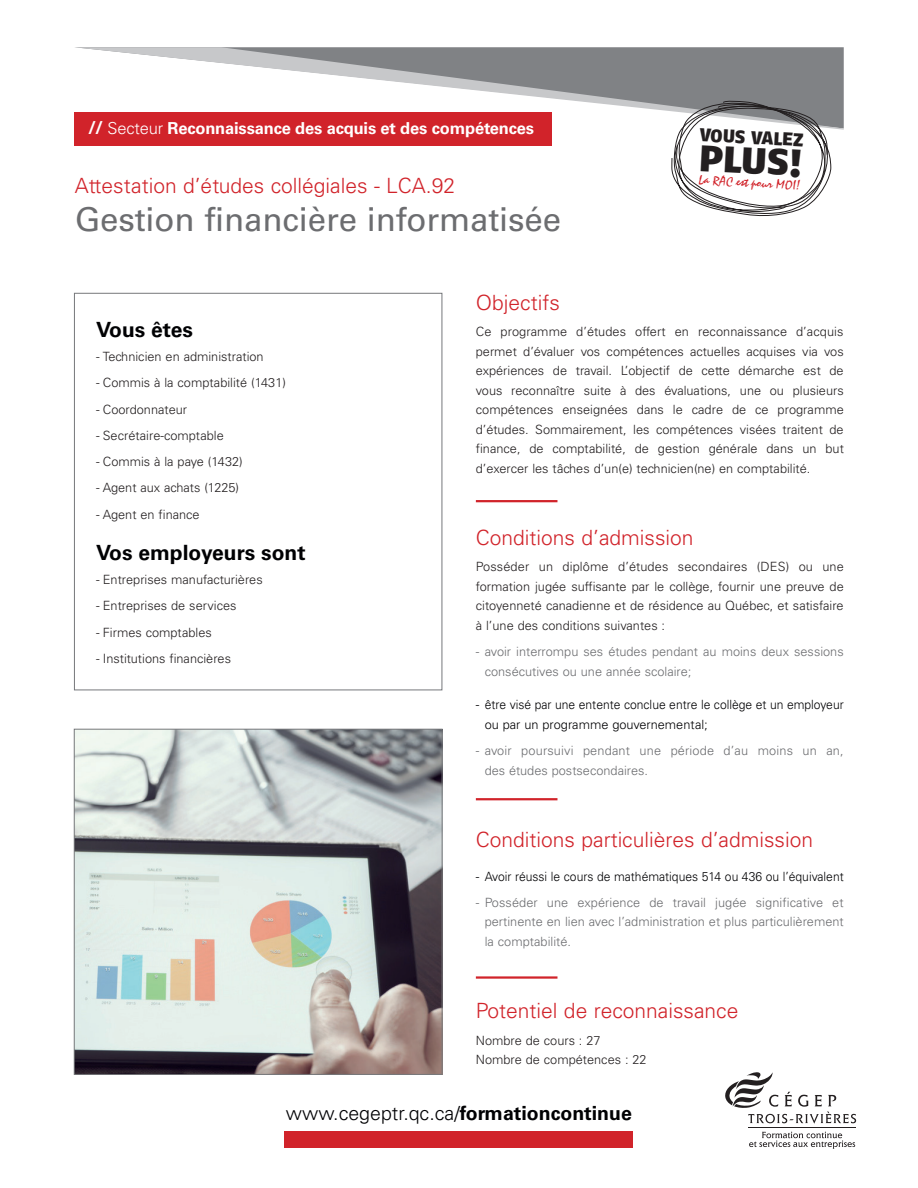
<style>
.page{position:relative;width:918px;height:1188px;background:#fff}
.page>*{position:absolute;margin:0;border:0;box-sizing:border-box;transform-origin:0 0}
.t1{font:900 36.9px "Fago Ex Tf";color:#231f20}
.t2{font:33px "Univers LT Std";letter-spacing:-.005em;color:#6c6d70}
.t3{font:300 21px "Univers LT Std";color:#d1232a}
.t4{font:700 21px "Univers LT Std";color:#000103}
.t5{font:300 19.5px "Univers LT Std";color:#000103}
.t6{font:900 18.45px "Fago Ex Tf";color:#231f20}
.t7{font:700 16.5px "Univers LT Std";letter-spacing:-.01em;color:#fff}
.t8{font:13.05px "Staccato 222 BT";color:#d1232a}
.t9{font:300 12.75px/19.5px "Univers LT Std";color:#231f20;text-align:justify}
.t10{font:300 12.75px/19.5px "Univers LT Std";color:#6c6d70}
.t11{font:300 12.75px/19.5px "Univers LT Std";color:#000103}
.s1{font-size:18px}
.s2{font-weight:300}
.s3{font-weight:700}
</style>
<div class="page">
<div style="left:285px;top:1131px;width:348px;height:17px;background:#d1232a"></div>
<hr style="left:748px;top:1128px;width:108px;height:1px;background:#231f20">
<svg style="left:725px;top:1072px;width:131px;height:52px"></svg>
<svg style="left:749px;top:1132px;width:106px;height:17px"></svg>
<div style="left:74px;top:112px;width:478px;height:33px;background:#d1232a"></div>
<svg style="left:75px;top:47px;width:769px;height:83px"></svg>
<img style="left:76px;top:731px;width:364px;height:342px">
<div style="left:74px;top:729px;width:368px;height:346px;border:1px solid #76787b"></div>
<div style="left:74px;top:293px;width:368px;height:397px;border:1px solid #76787b"></div>
<hr style="left:476px;top:500px;width:81px;height:2px;background:#d1232a">
<hr style="left:476px;top:798px;width:81px;height:2px;background:#d1232a">
<hr style="left:476px;top:976px;width:81px;height:3px;background:#d1232a">
<svg style="left:671px;top:99px;width:162px;height:118px"></svg>
<p class="t7" style="left:88px;top:119px;width:447px"><span class="s1">//</span> <span class="s2">Secteur</span> Reconnaissance des acquis et des compétences</p>
<h3 class="t3" style="left:75px;top:173px;width:382px">Attestation d’études collégiales - LCA.92</h3>
<h2 class="t2" style="left:75px;top:199px;width:488px">Gestion financière informatisée</h2>
<h3 class="t6" style="left:701px;top:123px;width:105px;rotate:3deg">VOUS VALEZ</h3>
<h1 class="t1" style="left:700px;top:135px;width:106px;rotate:3deg">PLUS!</h1>
<p class="t8" style="left:699px;top:172px;width:104px;rotate:3deg">La RAC est pour MOI!</p>
<h3 class="t4" style="left:96px;top:317px;width:98px">Vous êtes</h3>
<p class="t9" style="left:96px;top:347px;width:169px">- Technicien en administration</p>
<p class="t9" style="left:96px;top:373px;width:191px">- Commis à la comptabilité (1431)</p>
<p class="t9" style="left:96px;top:399px;width:93px">- Coordonnateur</p>
<p class="t9" style="left:96px;top:426px;width:129px">- Secrétaire-comptable</p>
<p class="t9" style="left:96px;top:452px;width:148px">- Commis à la paye (1432)</p>
<p class="t9" style="left:96px;top:478px;width:145px">- Agent aux achats (1225)</p>
<p class="t9" style="left:96px;top:504px;width:105px">- Agent en finance</p>
<h3 class="t4" style="left:96px;top:540px;width:211px">Vos employeurs sont</h3>
<p class="t9" style="left:96px;top:570px;width:168px">- Entreprises manufacturières</p>
<p class="t9" style="left:96px;top:596px;width:142px">- Entreprises de services</p>
<p class="t9" style="left:96px;top:622px;width:117px">- Firmes comptables</p>
<p class="t9" style="left:96px;top:649px;width:137px">- Institutions financières</p>
<h3 class="t3" style="left:476px;top:290px;width:85px">Objectifs</h3>
<p class="t9" style="left:476px;top:322px;width:370px">Ce programme d’études offert en reconnaissance d’acquis permet d’évaluer vos compétences actuelles acquises via vos expériences de travail. L’objectif de cette démarche est de vous reconnaître suite à des évaluations, une ou plusieurs compétences enseignées dans le cadre de ce programme d’études. Sommairement, les compétences visées traitent de finance, de comptabilité, de gestion générale dans un but d’exercer les tâches d’un(e) technicien(ne) en comptabilité.</p>
<h3 class="t3" style="left:476px;top:525px;width:219px">Conditions d’admission</h3>
<p class="t9" style="left:476px;top:557px;width:370px">Posséder un diplôme d’études secondaires (DES) ou une formation jugée suffisante par le collège, fournir une preuve de citoyenneté canadienne et de résidence au Québec, et satisfaire à l’une des conditions suivantes :</p>
<p class="t10" style="left:485px;top:642px;width:361px;text-indent:-9px">- avoir interrompu ses études pendant au moins deux sessions consécutives ou une année scolaire;</p>
<p class="t11" style="left:485px;top:695px;width:360px;text-indent:-9px">- être visé par une entente conclue entre le collège et un employeur ou par un programme gouvernemental;</p>
<p class="t10" style="left:485px;top:741px;width:360px;text-indent:-9px">- avoir poursuivi pendant une période d’au moins un an, des études postsecondaires.</p>
<h3 class="t3" style="left:476px;top:827px;width:339px">Conditions particulières d’admission</h3>
<p class="t11" style="left:476px;top:866px;width:369px">- Avoir réussi le cours de mathématiques 514 ou 436 ou l’équivalent</p>
<p class="t10" style="left:485px;top:893px;width:360px;text-align:justify;text-indent:-9px">- Posséder une expérience de travail jugée significative et pertinente en lien avec l’administration et plus particulièrement la comptabilité.</p>
<h3 class="t3" style="left:476px;top:998px;width:264px">Potentiel de reconnaissance</h3>
<p class="t9" style="left:476px;top:1030px;width:172px">Nombre de cours : 27<br>Nombre de compétences : 22</p>
<h3 class="t5" style="left:286px;top:1102px;width:348px">www.cegeptr.qc.ca/<span class="s3">formationcontinue</span></h3>
</div>
